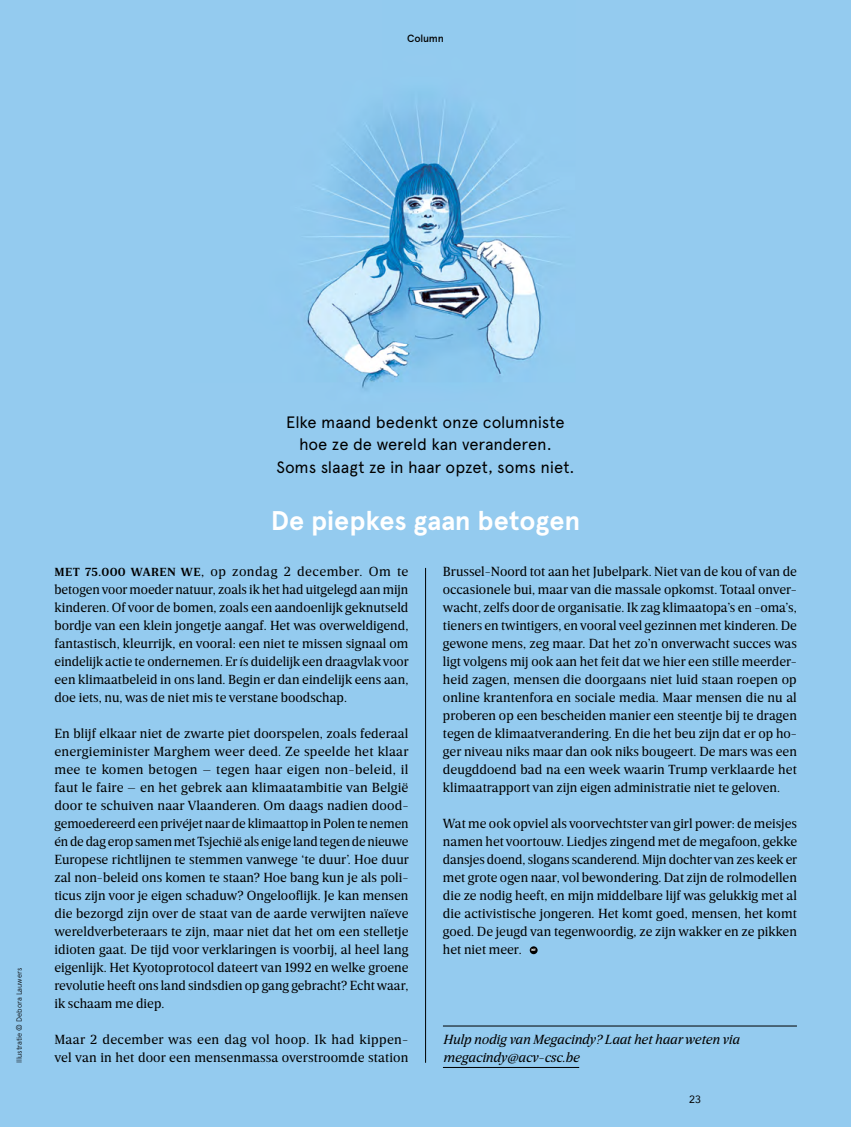
<style>
.page{position:relative;width:851px;height:1127px;background:#fff}
.page>*{position:absolute;margin:0;border:0;box-sizing:border-box;transform-origin:0 0}
.t1{font:700 27px "Apercu Pro";color:#fff}
.t2{font:16.5px/22.5px "Apercu Pro";letter-spacing:-.01em;color:#000;text-align:center}
.t3{font:13.5px/18px "Breve News";color:#000;text-align:justify}
.t4{font:italic 13.5px/18px "Breve News";color:#000}
.t5{font:500 10.5px "Apercu Pro";letter-spacing:-.025em;color:#000}
.t6{font:10.5px "Avenir";color:#000}
.t7{font:300 7.5px "Apercu";letter-spacing:-.015em;color:#000}
.t8{font:900 3.45px "Proxima Nova";color:#fff}
.s1{font-weight:600;font-size:12px}
</style>
<div class="page">
<div style="left:0;top:0;width:850px;height:1127px;background:#94cbef"></div>
<hr style="left:425px;top:568px;width:1px;height:495px;background:#000">
<hr style="left:443px;top:1026px;width:353px;height:1px;background:#000">
<hr style="left:443px;top:1067px;width:136px;height:1px;background:#000">
<div style="left:529px;top:946px;width:8px;height:8px;background:#000;border-radius:50%"></div>
<p class="t5" style="left:407px;top:30px;width:38px">Column</p>
<p class="t7" style="left:15px;top:1063px;width:96px;rotate:-90deg">Illustratie © Debora Lauwers</p>
<p class="t2" style="left:276px;top:410px;width:299px">Elke maand bedenkt onze columniste hoe ze de wereld kan veranderen.<br>Soms slaagt ze in haar opzet‚ soms niet.</p>
<h1 class="t1" style="left:270px;top:500px;width:311px">De piepkes gaan betogen</h1>
<p class="t3" style="left:54px;top:563px;width:356px"><span class="s1">MET 75.000 WAREN WE</span>, op zondag 2 december. Om te betogen voor moeder natuur, zoals ik het had uitgelegd aan mijn kinderen. Of voor de bomen, zoals een aandoenlijk geknutseld bordje van een klein jongetje aangaf. Het was overweldigend, fantastisch, kleurrijk, en vooral: een niet te missen signaal om eindelijk actie te ondernemen. Er ís duidelijk een draagvlak voor een klimaatbeleid in ons land. Begin er dan eindelijk eens aan, doe iets, nu, was de niet mis te verstane boodschap.</p>
<p class="t3" style="left:54px;top:725px;width:356px">En blijf elkaar niet de zwarte piet doorspelen, zoals federaal energieminister Marghem weer deed. Ze speelde het klaar mee te komen betogen – tegen haar eigen non-beleid, il faut le faire – en het gebrek aan klimaatambitie van België door te schuiven naar Vlaanderen. Om daags nadien dood&shy;gemoedereerd een privéjet naar de klimaattop in Polen te nemen én de dag erop samen met Tsjechië als enige land tegen de nieuwe Europese richtlijnen te stemmen vanwege ‘te duur’. Hoe duur zal non-beleid ons komen te staan? Hoe bang kun je als poli&shy;ticus zijn voor je eigen schaduw? Ongelooflijk. Je kan mensen die bezorgd zijn over de staat van de aarde verwijten naïeve wereldverbeteraars te zijn, maar niet dat het om een stelletje idioten gaat. De tijd voor verklaringen is voorbij, al heel lang eigenlijk. Het Kyotoprotocol dateert van 1992 en welke groene revolutie heeft ons land sindsdien op gang gebracht? Echt waar, ik schaam me diep.</p>
<p class="t3" style="left:54px;top:1031px;width:355px">Maar 2 december was een dag vol hoop. Ik had kippen&shy;vel van in het door een mensenmassa overstroomde station</p>
<p class="t3" style="left:443px;top:563px;width:355px">Brussel-Noord tot aan het Jubelpark. Niet van de kou of van de occasionele bui, maar van die massale opkomst. Totaal onver&shy;wacht, zelfs door de organisatie. Ik zag klimaatopa’s en -oma’s, tieners en twintigers, en vooral veel gezinnen met kinderen. De gewone mens, zeg maar. Dat het zo’n onverwacht succes was ligt volgens mij ook aan het feit dat we hier een stille meerder&shy;heid zagen, mensen die doorgaans niet luid staan roepen op online krantenfora en sociale media. Maar mensen die nu al proberen op een bescheiden manier een steentje bij te dragen tegen de klimaatverandering. En die het beu zijn dat er op ho&shy;ger niveau niks maar dan ook niks bougeert. De mars was een deugddoend bad na een week waarin Trump verklaarde het klimaatrapport van zijn eigen administratie niet te geloven.</p>
<p class="t3" style="left:443px;top:815px;width:356px">Wat me ook opviel als voorvechtster van girl power: de meisjes namen het voortouw. Liedjes zingend met de megafoon, gekke dansjes doend, slogans scanderend. Mijn dochter van zes keek er met grote ogen naar, vol bewondering. Dat zijn de rolmodellen die ze nodig heeft, en mijn middelbare lijf was gelukkig met al die activistische jongeren. Het komt goed, mensen, het komt goed. De jeugd van tegenwoordig, ze zijn wakker en ze pikken het niet meer.</p>
<p class="t8" style="left:531px;top:948px;width:6px">NT</p>
<p class="t4" style="left:443px;top:1031px;width:298px">Hulp nodig van Megacindy? Laat het haar weten via megacindy@acv-csc.be</p>
<p class="t6" style="left:689px;top:1091px;width:13px">23</p>
</div>
